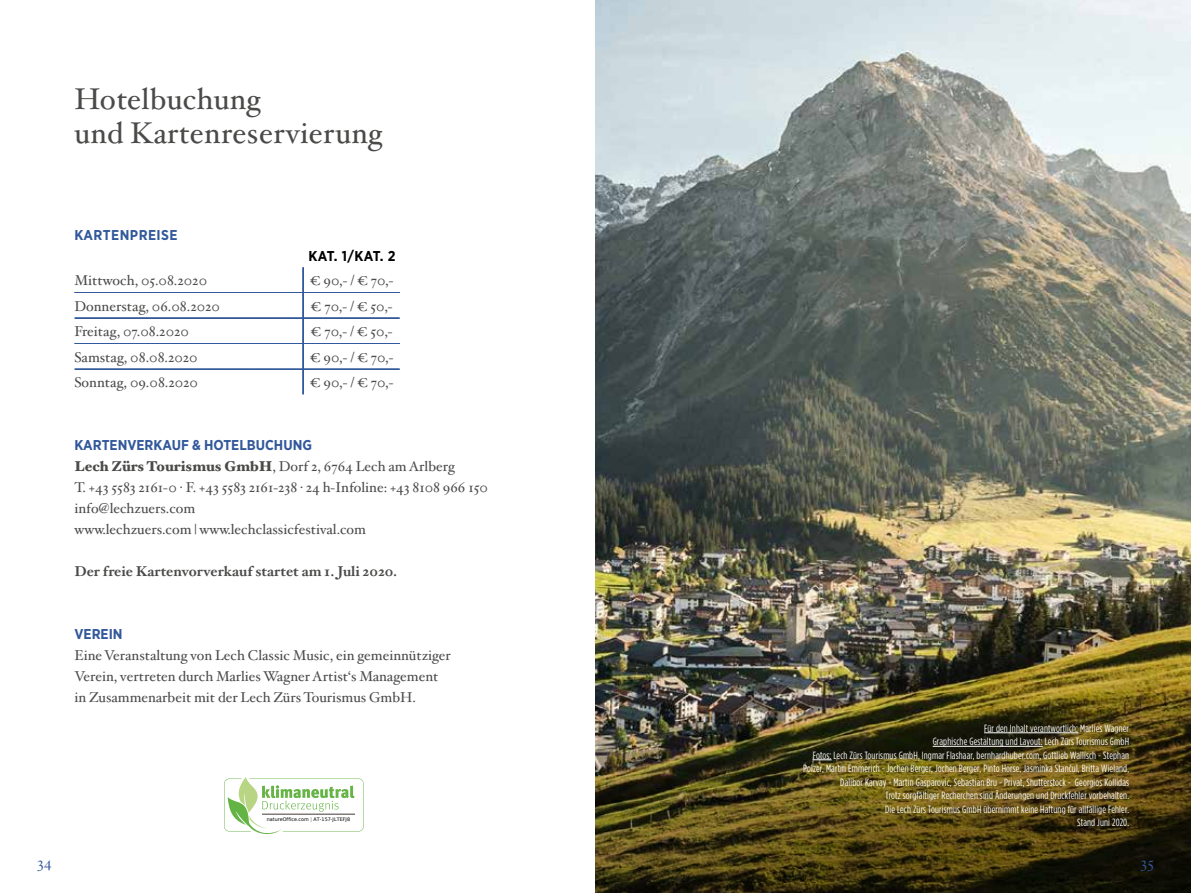
<style>
.page{position:relative;width:1191px;height:893px;background:#fff}
.page>*{position:absolute;margin:0;border:0;box-sizing:border-box;transform-origin:0 0}
.t1{font:30px/34.5px "Hoefler Text Pro";letter-spacing:.01em;color:#4a4a49}
.t2{font:14.25px/21px "Hoefler Text Pro";color:#4a4a49}
.t3{font:700 14.25px "Hoefler Text Pro";color:#4a4a49}
.t4{font:700 14.25px "Gotham Narrow";color:#32599b}
.t5{font:700 14.25px "Gotham Narrow";letter-spacing:.03em;color:#32599b}
.t6{font:700 14.25px "Gotham Narrow";letter-spacing:-.015em;color:#000}
.t7{font:13.5px "Hoefler Text Pro";color:#32599b}
.t8{font:10.5px/13.5px "Gotham Condensed";letter-spacing:.015em;color:#fff;text-align:right}
.t9{font:4.8px "DejaVu Sans";color:#000}
.s1{font-family:"Hoefler Black Text Pro"}
.s2{color:#666}
</style>
<div class="page">
<img style="left:595px;top:0;width:596px;height:564px">
<img style="left:595px;top:564px;width:596px;height:329px">
<hr style="left:984px;top:732px;width:94px;height:1px;background:#fff">
<hr style="left:932px;top:746px;width:111px;height:1px;background:#fff">
<svg style="left:812px;top:759px;width:19px;height:1px"></svg>
<svg style="left:75px;top:267px;width:324px;height:128px"></svg>
<svg style="left:224px;top:777px;width:140px;height:57px"></svg>
<h1 class="t1" style="left:74px;top:80px;width:309px">Hotelbuchung<br>und Kartenreservierung</h1>
<h2 class="t5" style="left:74px;top:226px;width:105px">KARTENPREISE</h2>
<h2 class="t6" style="left:309px;top:247px;width:88px">KAT. 1/KAT. 2</h2>
<h2 class="t2" style="left:74px;top:269px;width:134px">Mittwoch, 05.08.2020</h2>
<h2 class="t2" style="left:310px;top:269px;width:85px">€ 90,- / € 70,-</h2>
<h2 class="t2" style="left:74px;top:295px;width:147px">Donnerstag, 06.08.2020</h2>
<h2 class="t2" style="left:311px;top:295px;width:83px">€ 70,- / € 50,-</h2>
<h2 class="t2" style="left:74px;top:320px;width:116px">Freitag, 07.08.2020</h2>
<h2 class="t2" style="left:311px;top:320px;width:83px">€ 70,- / € 50,-</h2>
<h2 class="t2" style="left:74px;top:346px;width:125px">Samstag, 08.08.2020</h2>
<h2 class="t2" style="left:310px;top:346px;width:85px">€ 90,- / € 70,-</h2>
<h2 class="t2" style="left:74px;top:371px;width:125px">Sonntag, 09.08.2020</h2>
<h2 class="t2" style="left:310px;top:371px;width:85px">€ 90,- / € 70,-</h2>
<h2 class="t4" style="left:74px;top:436px;width:239px">KARTENVERKAUF &amp; HOTELBUCHUNG</h2>
<h2 class="t2" style="left:74px;top:455px;width:415px"><span class="s1">Lech Zürs Tourismus GmbH</span>, Dorf 2, 6764 Lech am Arlberg<br>T. +43 5583 2161-0 · F. +43 5583 2161-238 · 24 h-Infoline: +43 8108 966 150 info@lechzuers.com<br>www.lechzuers.com | www.lechclassicfestival.com</h2>
<h2 class="t3" style="left:74px;top:560px;width:324px">Der freie Kartenvorverkauf startet am 1. Juli 2020.</h2>
<h2 class="t4" style="left:74px;top:625px;width:50px">VEREIN</h2>
<h2 class="t2" style="left:74px;top:644px;width:378px">Eine Veranstaltung von Lech Classic Music, ein gemeinnütziger<br>Verein, vertreten durch Marlies Wagner Artist‘s Management in Zusammenarbeit mit der Lech Zürs Tourismus GmbH.</h2>
<p class="t9" style="left:267px;top:815px;width:85px">natureOffice.com <span class="s2">|</span> AT-157-JLTEFJ8</p>
<p class="t8" style="left:803px;top:721px;width:327px">Für den Inhalt verantwortlich: Marlies Wagner<br>Graphische Gestaltung und Layout: Lech Zürs Tourismus GmbH<br>Fotos: Lech Zürs Tourismus GmbH, Ingmar Flashaar, bernhardhuber.com, Gottlieb Wallisch - Stephan Polzer, Martin Emmerich - Jochen Berger, Jochen Berger, Pinto Horse, Jasminka Stančul, Britta Wieland, Dalibor Karvay - Martin Gasparovic, Sebastian Bru - Privat, Shutterstock - Georgios Kollidas<br>Trotz sorgfältiger Recherchen sind Änderungen und Druckfehler vorbehalten.<br>Die Lech Zürs Tourismus GmbH übernimmt keine Haftung für allfällige Fehler.<br>Stand Juni 2020.</p>
<p class="t7" style="left:37px;top:855px;width:16px">34</p>
<p class="t7" style="left:1140px;top:855px;width:15px">35</p>
</div>
